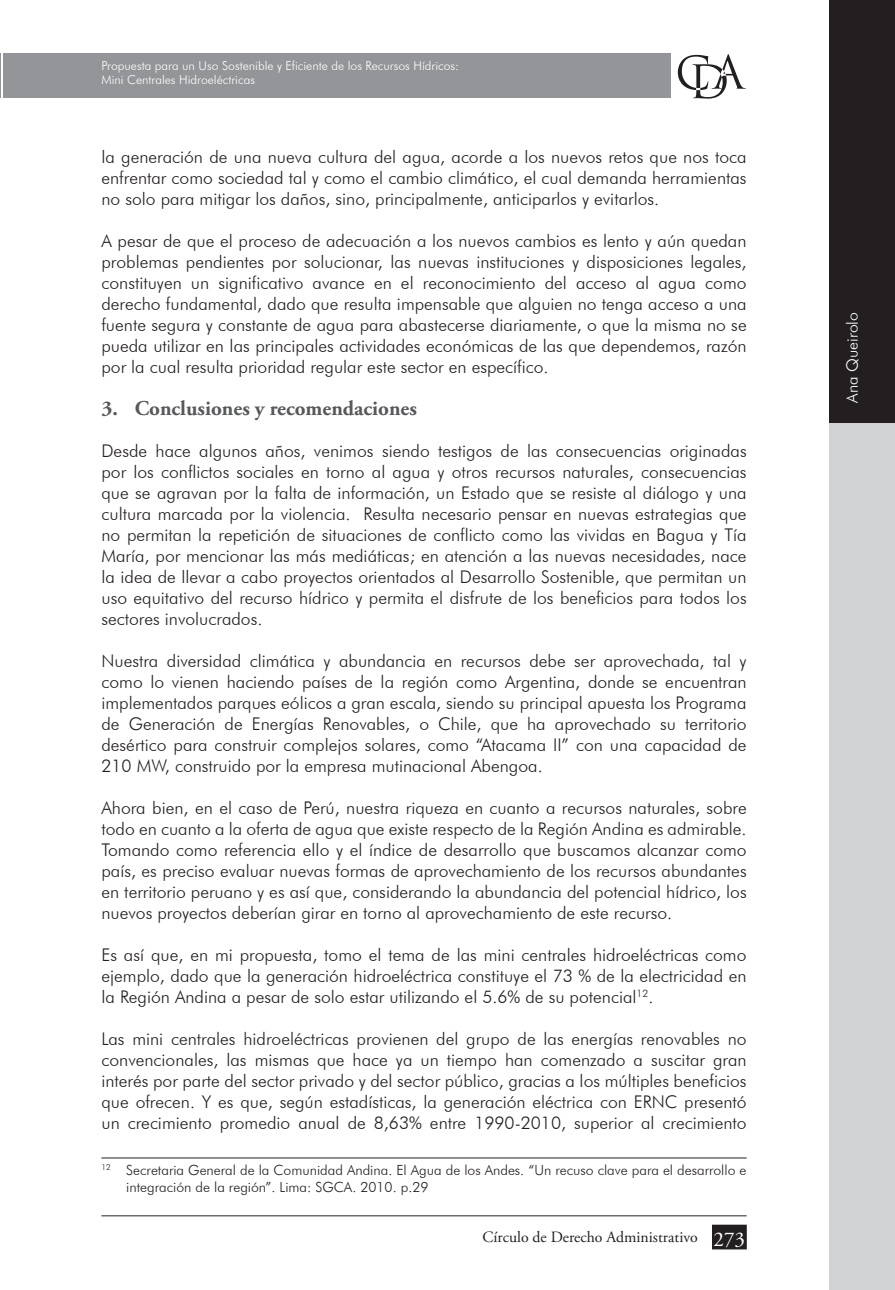
<style>
.page{position:relative;width:895px;height:1290px;background:#fff}
.page>*{position:absolute;margin:0;border:0;box-sizing:border-box;transform-origin:0 0}
.Subtitulo_1{font:700 21px "Adobe Garamond Pro";color:#57585a}
.Texto{font:300 17.5px/21px "Futura BT";color:#231f20;text-align:justify}
.t1{font:15.75px "Adobe Garamond Pro";color:#231f20}
.t2{font:300 15.75px "Futura BT";color:#fff}
.Texto_nota_pie{font:300 14px/16.8px "Futura BT";color:#231f20}
.t3{font:300 12.25px/14.7px "Futura BT";color:#fff}
.s1{font-size:21px;color:#fff}
</style>
<div class="page">
<div style="left:3px;top:53px;width:668px;height:45px;background:#939598"></div>
<hr style="left:0;top:53px;width:1px;height:45px;background:#939598">
<svg style="left:678px;top:54px;width:67px;height:45px"></svg>
<hr style="left:101px;top:1215px;width:645px;height:1px;background:#231f20">
<div style="left:713px;top:1225px;width:33px;height:23px;background:#231f20"></div>
<div style="left:712px;top:1224px;width:34px;height:25px;border:2px solid #231f20"></div>
<div style="left:829px;top:64px;width:66px;height:1226px;background:#d1d2d4"></div>
<div style="left:829px;top:0;width:66px;height:422px;background:#231f20"></div>
<hr style="left:101px;top:1157px;width:645px;height:1px;background:#231f20">
<p class="t3" style="left:101px;top:58px;width:359px">Propuesta para un Uso Sostenible y Eficiente de los Recursos Hídricos:<br>Mini Centrales Hidroeléctricas</p>
<p class="Texto" style="left:101px;top:146px;width:646px">la generación de una nueva cultura del agua, acorde a los nuevos retos que nos toca enfrentar como sociedad tal y como el cambio climático, el cual demanda herramientas no solo para mitigar los daños, sino, principalmente, anticiparlos y evitarlos.</p>
<p class="Texto" style="left:101px;top:230px;width:646px">A pesar de que el proceso de adecuación a los nuevos cambios es lento y aún quedan problemas pendientes por solucionar, las nuevas instituciones y disposiciones legales, constituyen un significativo avance en el reconocimiento del acceso al agua como derecho fundamental, dado que resulta impensable que alguien no tenga acceso a una fuente segura y constante de agua para abastecerse diariamente, o que la misma no se pueda utilizar en las principales actividades económicas de las que dependemos, razón por la cual resulta prioridad regular este sector en específico.</p>
<p class="Subtitulo_1" style="left:101px;top:396px;width:317px">3. Conclusiones y recomendaciones</p>
<p class="Texto" style="left:101px;top:440px;width:646px">Desde hace algunos años, venimos siendo testigos de las consecuencias originadas por los conflictos sociales en torno al agua y otros recursos naturales, consecuencias que se agravan por la falta de información, un Estado que se resiste al diálogo y una cultura marcada por la violencia. Resulta necesario pensar en nuevas estrategias que no permitan la repetición de situaciones de conflicto como las vividas en Bagua y Tía María, por mencionar las más mediáticas; en atención a las nuevas necesidades, nace la idea de llevar a cabo proyectos orientados al Desarrollo Sostenible, que permitan un uso equitativo del recurso hídrico y permita el disfrute de los beneficios para todos los sectores involucrados.</p>
<p class="Texto" style="left:101px;top:650px;width:646px">Nuestra diversidad climática y abundancia en recursos debe ser aprovechada, tal y como lo vienen haciendo países de la región como Argentina, donde se encuentran implementados parques eólicos a gran escala, siendo su principal apuesta los Programa de Generación de Energías Renovables, o Chile, que ha aprovechado su territorio desértico para construir complejos solares, como “Atacama II” con una capacidad de 210 MW, construido por la empresa mutinacional Abengoa.</p>
<p class="Texto" style="left:101px;top:797px;width:646px">Ahora bien, en el caso de Perú, nuestra riqueza en cuanto a recursos naturales, sobre todo en cuanto a la oferta de agua que existe respecto de la Región Andina es admirable.<br>Tomando como referencia ello y el índice de desarrollo que buscamos alcanzar como país, es preciso evaluar nuevas formas de aprovechamiento de los recursos abundantes en territorio peruano y es así que, considerando la abundancia del potencial hídrico, los nuevos proyectos deberían girar en torno al aprovechamiento de este recurso.</p>
<p class="Texto" style="left:101px;top:944px;width:646px">Es así que, en mi propuesta, tomo el tema de las mini centrales hidroeléctricas como ejemplo, dado que la generación hidroeléctrica constituye el 73 % de la electricidad en la Región Andina a pesar de solo estar utilizando el 5.6% de su potencial<sup>12</sup>.</p>
<p class="Texto" style="left:101px;top:1028px;width:646px">Las mini centrales hidroeléctricas provienen del grupo de las energías renovables no convencionales, las mismas que hace ya un tiempo han comenzado a suscitar gran interés por parte del sector privado y del sector público, gracias a los múltiples beneficios que ofrecen. Y es que, según estadísticas, la generación eléctrica con ERNC presentó un crecimiento promedio anual de 8,63% entre 1990-2010, superior al crecimiento</p>
<p class="Texto_nota_pie" style="left:126px;top:1161px;width:621px;text-indent:-25px"><sup>12</sup> Secretaria General de la Comunidad Andina. El Agua de los Andes. “Un recuso clave para el desarrollo e integración de la región”. Lima: SGCA. 2010. p.29</p>
<p class="t1" style="left:482px;top:1227px;width:264px">Círculo de Derecho Administrativo <span class="s1">273</span></p>
<p class="t2" style="left:842px;top:402px;width:92px;rotate:-90deg">Ana Queirolo</p>
</div>
